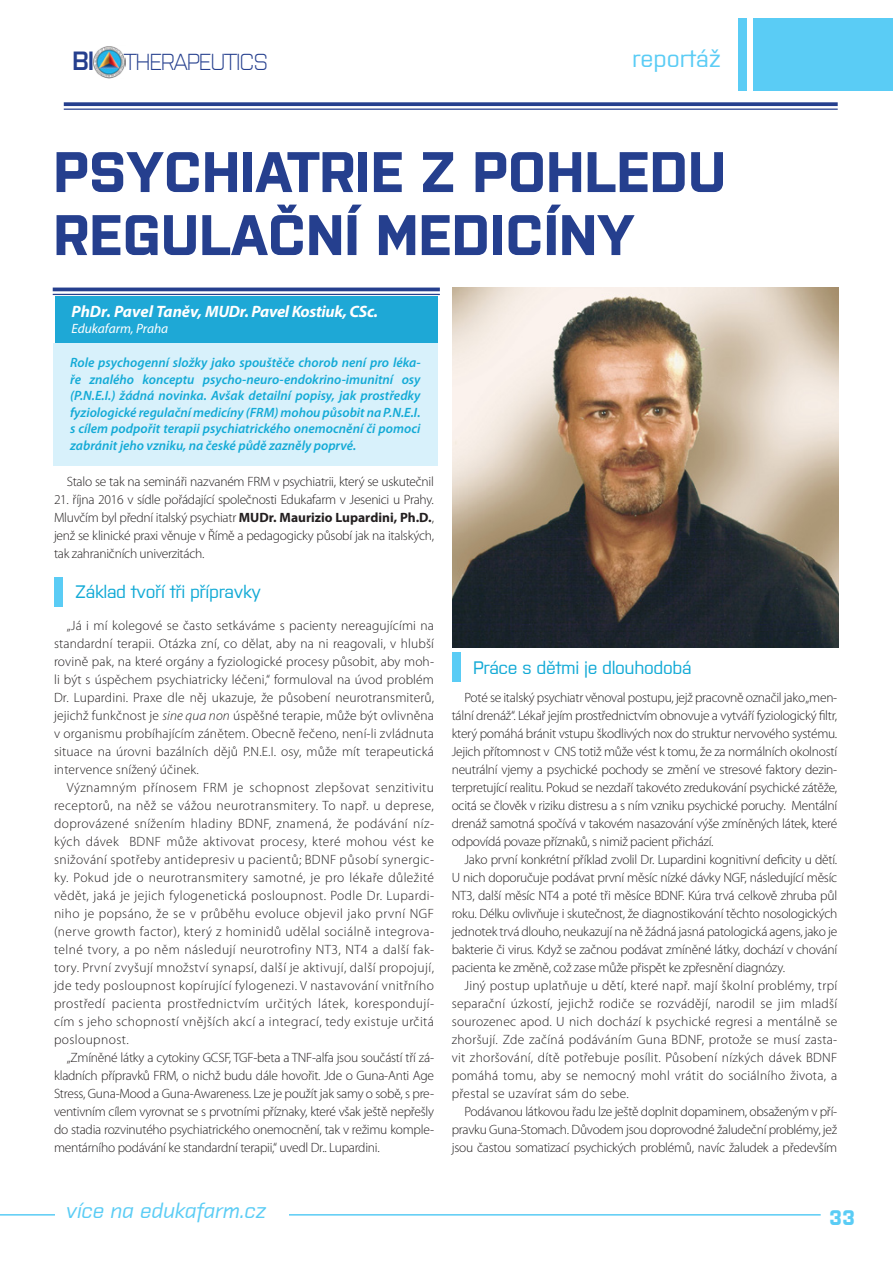
<style>
.page{position:relative;width:893px;height:1263px;background:#fff}
.page>*{position:absolute;margin:0;border:0;box-sizing:border-box;transform-origin:0 0}
.titul_clanku{font:700 57px/63px "Purista";letter-spacing:-.005em;color:#253f8e}
.t1{font:500 24px "Purista";color:#5accf5}
.t2{font:300 22.95px "Purista";letter-spacing:-.05em;color:#253f8e}
.t3{font:italic 500 21px "Purista";color:#5accf5}
.t4{font:700 21px "Purista";color:#5accf5}
.MEZITITULKY{font:500 18px "Purista";letter-spacing:-.02em;color:#13aad6}
.t5{font:italic 700 16.5px "Myriad Pro";letter-spacing:-.02em;color:#fff}
.HLAVNÍ_TEXT{font:300 13.5px/18px "Myriad Pro";letter-spacing:-.02em;color:#231f20;text-align:justify}
.Styl_odstavce6{font:italic 600 13.5px/16.5px "Myriad Pro";color:#13aad6;text-align:justify}
.t6{font:italic 13.5px "Myriad Pro";color:#fff}
.s1{font-weight:600;font-size:26.25px}
.s2{font-weight:700}
.s3{font-style:italic}
</style>
<div class="page">
<div style="left:753px;top:18px;width:140px;height:72px;background:#5accf5"></div>
<div style="left:738px;top:18px;width:8px;height:72px;background:#5accf5"></div>
<svg style="left:64px;top:102px;width:774px;height:4px;background:#354d96"></svg>
<hr style="left:64px;top:109px;width:774px;height:1px;background:#253f8e">
<img style="left:93px;top:46px;width:32px;height:32px">
<hr style="left:0;top:1214px;width:821px;height:1px;background:#5accf5">
<div style="left:55px;top:1191px;width:234px;height:49px;background:#fff"></div>
<div style="left:55px;top:577px;width:8px;height:30px;background:#5accf5"></div>
<div style="left:452px;top:652px;width:9px;height:30px;background:#5accf5"></div>
<hr style="left:53px;top:288px;width:387px;height:3px;background:#253f8e">
<hr style="left:53px;top:294px;width:387px;height:1px;background:#253f8e">
<div style="left:53px;top:343px;width:385px;height:122px;background:#d8f1fb"></div>
<img style="left:452px;top:288px;width:387px;height:359px">
<div style="left:55px;top:296px;width:383px;height:47px;background:#1ea8d6"></div>
<h3 class="t2" style="left:72px;top:45px;width:197px"><span class="s1">BI</span> THERAPEUTICS</h3>
<p class="t1" style="left:632px;top:41px;width:90px">reportáž</p>
<p class="titul_clanku" style="left:53px;top:136px;width:675px">PSYCHIATRIE Z POHLEDU<br>REGULAČNÍ MEDICÍNY</p>
<p class="t5" style="left:71px;top:301px;width:308px">PhDr. Pavel Taněv, MUDr. Pavel Kostiuk, CSc.</p>
<p class="t6" style="left:71px;top:320px;width:98px">Edukafarm, Praha</p>
<p class="Styl_odstavce6" style="left:70px;top:355px;width:352px">Role psychogenní složky jako spouštěče chorob není pro léka&shy;ře znalého konceptu psycho-neuro-endokrino-imunitní osy (P.N.E.I.) žádná novinka. Avšak detailní popisy, jak prostředky fyziologické regulační medicíny (FRM) mohou působit na P.N.E.I. s cílem podpořit terapii psychiatrického onemocnění či pomoci zabránit jeho vzniku, na české půdě zazněly poprvé.</p>
<p class="HLAVNÍ_TEXT" style="left:67px;top:473px;width:369px">Stalo se tak na semináři nazvaném FRM v psychiatrii, který se uskutečnil</p>
<p class="HLAVNÍ_TEXT" style="left:54px;top:491px;width:382px">21. října 2016 v sídle pořádající společnosti Edukafarm v Jesenici u Prahy.<br>Mluvčím byl přední italský psychiatr <span class="s2">MUDr. Maurizio Lupardini, Ph.D.</span>, jenž se klinické praxi věnuje v Římě a pedagogicky působí jak na italských, tak zahraničních univerzitách.</p>
<p class="MEZITITULKY" style="left:75px;top:578px;width:187px">Základ tvoří tři přípravky</p>
<p class="HLAVNÍ_TEXT" style="left:54px;top:617px;width:382px;text-indent:13px">„Já i mí kolegové se často setkáváme s pacienty nereagujícími na standardní terapii. Otázka zní, co dělat, aby na ni reagovali, v hlubší rovině pak, na které orgány a fyziologické procesy působit, aby moh&shy;li být s úspěchem psychiatricky léčeni,“ formuloval na úvod problém Dr. Lupardini. Praxe dle něj ukazuje, že působení neurotransmiterů, jejichž funkčnost je <span class="s3">sine qua non</span> úspěšné terapie, může být ovlivněna v organismu probíhajícím zánětem. Obecně řečeno, není-li zvládnuta situace na úrovni bazálních dějů P.N.E.I. osy, může mít terapeutická intervence snížený účinek.</p>
<p class="HLAVNÍ_TEXT" style="left:54px;top:779px;width:382px;text-indent:13px">Významným přínosem FRM je schopnost zlepšovat senzitivitu receptorů, na něž se vážou neurotransmitery. To např. u deprese, doprovázené snížením hladiny BDNF, znamená, že podávání níz&shy;kých dávek BDNF může aktivovat procesy, které mohou vést ke snižování spotřeby antidepresiv u pacientů; BDNF působí synergic&shy;ky. Pokud jde o neurotransmitery samotné, je pro lékaře důležité vědět, jaká je jejich fylogenetická posloupnost. Podle Dr. Lupardi&shy;niho je popsáno, že se v průběhu evoluce objevil jako první NGF (nerve growth factor), který z hominidů udělal sociálně integrova&shy;telné tvory, a po něm následují neurotrofiny NT3, NT4 a další fak&shy;tory. První zvyšují množství synapsí, další je aktivují, další propojují, jde tedy posloupnost kopírující fylogenezi. V nastavování vnitřního prostředí pacienta prostřednictvím určitých látek, korespondují&shy;cím s jeho schopností vnějších akcí a integrací, tedy existuje určitá posloupnost.</p>
<p class="HLAVNÍ_TEXT" style="left:54px;top:1049px;width:381px;text-indent:13px">„Zmíněné látky a cytokiny GCSF, TGF-beta a TNF-alfa jsou součástí tří zá&shy;kladních přípravků FRM, o nichž budu dále hovořit. Jde o Guna-Anti Age Stress, Guna-Mood a Guna-Awareness. Lze je použít jak samy o sobě, s pre&shy;ventivním cílem vyrovnat se s prvotními příznaky, které však ještě nepřešly do stadia rozvinutého psychiatrického onemocnění, tak v režimu komple&shy;mentárního podávání ke standardní terapii,“ uvedl Dr.. Lupardini.</p>
<p class="MEZITITULKY" style="left:473px;top:655px;width:220px">Práce s dětmi je dlouhodobá</p>
<p class="HLAVNÍ_TEXT" style="left:452px;top:689px;width:387px;text-indent:13px">Poté se italský psychiatr věnoval postupu, jejž pracovně označil jako „men&shy;tální drenáž“. Lékař jejím prostřednictvím obnovuje a vytváří fyziologický filtr, který pomáhá bránit vstupu škodlivých nox do struktur nervového systému.<br>Jejich přítomnost v CNS totiž může vést k tomu, že za normálních okolností neutrální vjemy a psychické pochody se změní ve stresové faktory dezin&shy;terpretující realitu. Pokud se nezdaří takovéto zredukování psychické zátěže, ocitá se člověk v riziku distresu a s ním vzniku psychické poruchy. Mentální drenáž samotná spočívá v takovém nasazování výše zmíněných látek, které odpovídá povaze příznaků, s nimiž pacient přichází.</p>
<p class="HLAVNÍ_TEXT" style="left:452px;top:851px;width:387px;text-indent:13px">Jako první konkrétní příklad zvolil Dr. Lupardini kognitivní deficity u dětí.<br>U nich doporučuje podávat první měsíc nízké dávky NGF, následující měsíc NT3, další měsíc NT4 a poté tři měsíce BDNF. Kúra trvá celkově zhruba půl roku. Délku ovlivňuje i skutečnost, že diagnostikování těchto nosologických jednotek trvá dlouho, neukazují na ně žádná jasná patologická agens, jako je bakterie či virus. Když se začnou podávat zmíněné látky, dochází v chování pacienta ke změně, což zase může přispět ke zpřesnění diagnózy.</p>
<p class="HLAVNÍ_TEXT" style="left:452px;top:977px;width:387px;text-indent:13px">Jiný postup uplatňuje u dětí, které např. mají školní problémy, trpí separační úzkostí, jejichž rodiče se rozvádějí, narodil se jim mladší sourozenec apod. U nich dochází k psychické regresi a mentálně se zhoršují. Zde začíná podáváním Guna BDNF, protože se musí zasta&shy;vit zhoršování, dítě potřebuje posílit. Působení nízkých dávek BDNF pomáhá tomu, aby se nemocný mohl vrátit do sociálního života, a přestal se uzavírat sám do sebe.</p>
<p class="HLAVNÍ_TEXT" style="left:452px;top:1103px;width:387px;text-indent:13px">Podávanou látkovou řadu lze ještě doplnit dopaminem, obsaženým v pří&shy;pravku Guna-Stomach. Důvodem jsou doprovodné žaludeční problémy, jež jsou častou somatizací psychických problémů, navíc žaludek a především</p>
<h3 class="t3" style="left:66px;top:1195px;width:202px">více na edukafarm.cz</h3>
<p class="t4" style="left:829px;top:1202px;width:27px">33</p>
</div>
